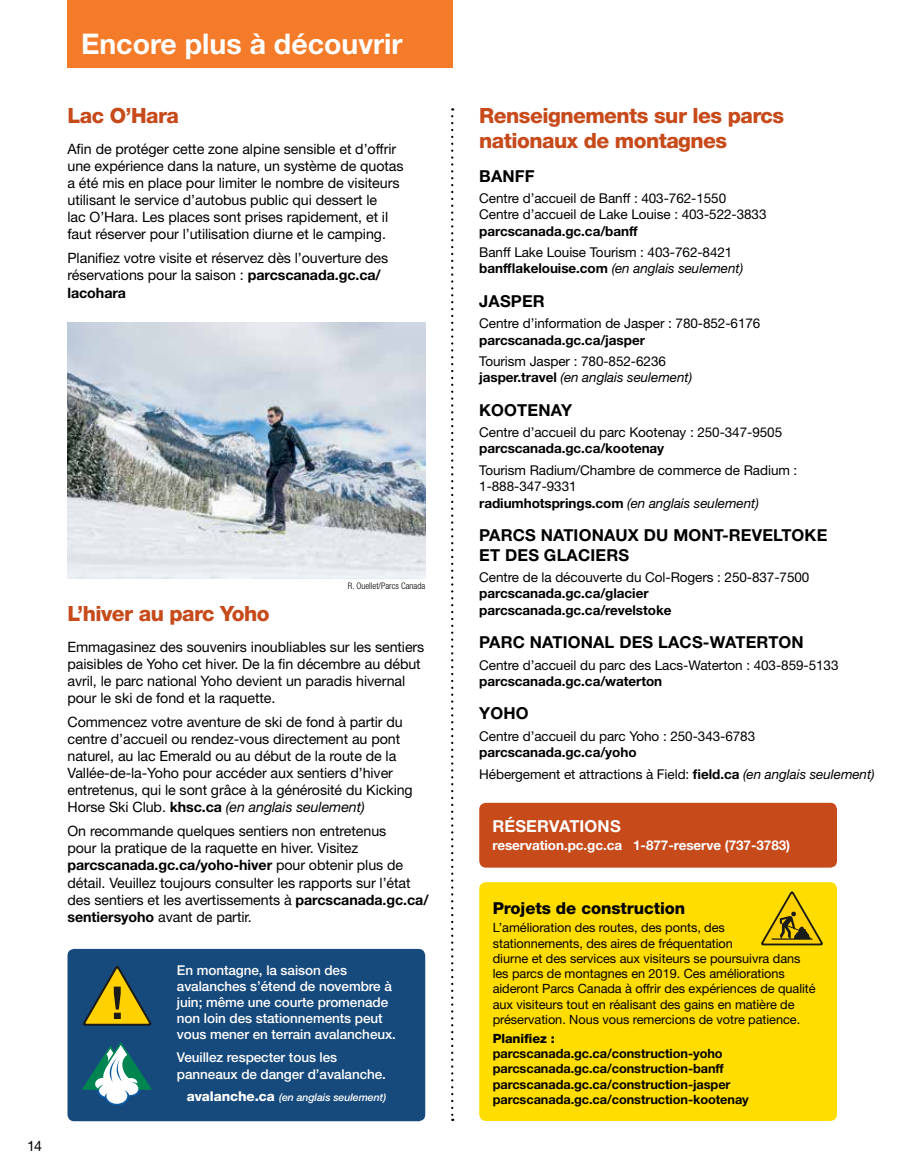
<style>
.page{position:relative;width:918px;height:1175px;background:#fff}
.page>*{position:absolute;margin:0;border:0;box-sizing:border-box;transform-origin:0 0}
.t1{font:700 28.5px "Helvetica Neue LT Std";color:#fff}
.t2{font:800 21px/25.2px "Helvetica Neue LT Std";letter-spacing:-.025em;color:#c74a1b}
.t3{font:700 16.5px/19.8px "Helvetica Neue LT Std";letter-spacing:.01em;color:#000}
.t4{font:800 16.5px "Helvetica Neue LT Std";letter-spacing:-.005em;color:#000}
.t5{font:700 16.5px "Helvetica Neue LT Std";letter-spacing:.01em;color:#fff}
.t6{font:14.25px/17.1px "Helvetica Neue LT Std";letter-spacing:-.005em;color:#000}
.t7{font:13.5px/16.2px "Helvetica Neue LT Std";letter-spacing:-.005em;color:#000}
.t8{font:500 13.5px/16.2px "Helvetica Neue LT Std";letter-spacing:-.005em;color:#fff}
.t9{font:700 13.5px/16.2px "Helvetica Neue LT Std";letter-spacing:-.005em;color:#000}
.t10{font:700 13.5px "Helvetica Neue LT Std";letter-spacing:-.005em;color:#fff}
.t11{font:12.75px/15.3px "Helvetica Neue LT Std";letter-spacing:-.005em;color:#000}
.t12{font:700 12.75px/15.3px "Helvetica Neue LT Std";letter-spacing:-.005em;color:#000}
.t13{font:800 12.75px "Helvetica Neue LT Std";letter-spacing:-.005em;color:#000}
.t14{font:italic 500 10.5px "Helvetica Neue LT Std";letter-spacing:-.005em;color:#fff}
.t15{font:300 condensed 9px "Helvetica Neue LT Std";color:#000}
.s1{font-weight:700}
.s2{font-style:italic}
.s3{font-weight:800;font-style:normal;font-size:13.5px}
</style>
<div class="page">
<div style="left:68px;top:0;width:385px;height:68px;background:#f47b29"></div>
<svg style="left:451px;top:108px;width:2px;height:1013px"></svg>
<img style="left:68px;top:322px;width:357px;height:256px">
<div style="left:479px;top:882px;width:358px;height:238px;background:#fd0;border-radius:7px"></div>
<div style="left:479px;top:802px;width:358px;height:65px;background:#c74a1b;border-radius:7px"></div>
<svg style="left:761px;top:891px;width:62px;height:54px"></svg>
<div style="left:68px;top:949px;width:357px;height:172px;background:#174a7c;border-radius:7px"></div>
<svg style="left:82px;top:1042px;width:70px;height:63px"></svg>
<svg style="left:83px;top:966px;width:68px;height:59px"></svg>
<h1 class="t1" style="left:81px;top:26px;width:323px">Encore plus à découvrir</h1>
<h2 class="t2" style="left:68px;top:103px;width:113px">Lac O’Hara</h2>
<p class="t6" style="left:68px;top:140px;width:338px">Afin de protéger cette zone alpine sensible et d’offrir une expérience dans la nature, un système de quotas a été mis en place pour limiter le nombre de visiteurs utilisant le service d’autobus public qui dessert le<br>lac O’Hara. Les places sont prises rapidement, et il faut réserver pour l’utilisation diurne et le camping.</p>
<p class="t6" style="left:68px;top:249px;width:322px">Planifiez votre visite et réservez dès l’ouverture des réservations pour la saison : <span class="s1">parcscanada.gc.ca/ lacohara</span></p>
<p class="t6" style="left:27px;top:1137px;width:16px">14</p>
<p class="t15" style="left:348px;top:580px;width:79px">R. Ouellet/Parcs Canada</p>
<h2 class="t2" style="left:68px;top:601px;width:204px">L’hiver au parc Yoho</h2>
<p class="t6" style="left:68px;top:638px;width:358px">Emmagasinez des souvenirs inoubliables sur les sentiers paisibles de Yoho cet hiver. De la fin décembre au début avril, le parc national Yoho devient un paradis hivernal pour le ski de fond et la raquette.</p>
<p class="t6" style="left:68px;top:713px;width:347px">Commencez votre aventure de ski de fond à partir du centre d’accueil ou rendez-vous directement au pont naturel, au lac Emerald ou au début de la route de la Vallée-de-la-Yoho pour accéder aux sentiers d’hiver entretenus, qui le sont grâce à la générosité du Kicking Horse Ski Club. <span class="s1">khsc.ca</span> <span class="s2">(en anglais seulement)</span></p>
<p class="t6" style="left:68px;top:822px;width:363px">On recommande quelques sentiers non entretenus<br>pour la pratique de la raquette en hiver. Visitez <span class="s1">parcscanada.gc.ca/yoho-hiver</span> pour obtenir plus de détail. Veuillez toujours consulter les rapports sur l’état des sentiers et les avertissements à <span class="s1">parcscanada.gc.ca/ sentiersyoho</span> avant de partir.</p>
<p class="t8" style="left:177px;top:961px;width:221px">En montagne, la saison des avalanches s’étend de novembre à juin; même une courte promenade non loin des stationnements peut vous mener en terrain avalancheux.</p>
<p class="t8" style="left:177px;top:1049px;width:211px">Veuillez respecter tous les panneaux de danger d’avalanche.</p>
<p class="t14" style="left:187px;top:1091px;width:201px"><span class="s3">avalanche.ca</span> (en anglais seulement)</p>
<h2 class="t2" style="left:479px;top:103px;width:306px">Renseignements sur les parcs nationaux de montagnes</h2>
<p class="t3" style="left:479px;top:165px;width:57px">BANFF</p>
<p class="t7" style="left:479px;top:190px;width:289px">Centre d’accueil de Banff : 403-762-1550<br>Centre d’accueil de Lake Louise : 403-522-3833</p>
<p class="t9" style="left:479px;top:222px;width:160px">parcscanada.gc.ca/banff</p>
<p class="t7" style="left:479px;top:244px;width:266px">Banff Lake Louise Tourism : 403-762-8421 <span class="s1">banfflakelouise.com</span> <span class="s2">(en anglais seulement)</span></p>
<p class="t3" style="left:479px;top:290px;width:67px">JASPER</p>
<p class="t7" style="left:479px;top:315px;width:283px">Centre d’information de Jasper : 780-852-6176</p>
<p class="t9" style="left:479px;top:331px;width:167px">parcscanada.gc.ca/jasper</p>
<p class="t7" style="left:479px;top:353px;width:214px">Tourism Jasper : 780-852-6236 <span class="s1">jasper.travel</span> <span class="s2">(en anglais seulement)</span></p>
<p class="t3" style="left:479px;top:399px;width:94px">KOOTENAY</p>
<p class="t7" style="left:479px;top:424px;width:304px">Centre d’accueil du parc Kootenay : 250-347-9505</p>
<p class="t9" style="left:479px;top:440px;width:187px">parcscanada.gc.ca/kootenay</p>
<p class="t7" style="left:479px;top:462px;width:320px">Tourism Radium/Chambre de commerce de Radium :<br>1-888-347-9331<br><span class="s1">radiumhotsprings.com</span> <span class="s2">(en anglais seulement)</span></p>
<p class="t3" style="left:479px;top:524px;width:350px">PARCS NATIONAUX DU MONT-REVELTOKE<br>ET DES GLACIERS</p>
<p class="t7" style="left:479px;top:569px;width:332px">Centre de la découverte du Col-Rogers : 250-837-7500</p>
<p class="t9" style="left:479px;top:585px;width:194px">parcscanada.gc.ca/glacier parcscanada.gc.ca/revelstoke</p>
<p class="t3" style="left:479px;top:632px;width:326px">PARC NATIONAL DES LACS-WATERTON</p>
<p class="t7" style="left:479px;top:656px;width:361px">Centre d’accueil du parc des Lacs-Waterton : 403-859-5133</p>
<p class="t9" style="left:479px;top:672px;width:185px">parcscanada.gc.ca/waterton</p>
<p class="t3" style="left:479px;top:703px;width:51px">YOHO</p>
<p class="t7" style="left:479px;top:727px;width:277px">Centre d’accueil du parc Yoho : 250-343-6783</p>
<p class="t7" style="left:479px;top:741px;width:397px;line-height:21.6px"><span class="s1">parcscanada.gc.ca/yoho<br></span>Hébergement et attractions à Field: <span class="s1">field.ca</span> <span class="s2">(en anglais seulement)</span></p>
<p class="t5" style="left:492px;top:815px;width:130px">RÉSERVATIONS</p>
<p class="t10" style="left:492px;top:837px;width:299px">reservation.pc.gc.ca 1-877-reserve (737-3783)</p>
<p class="t4" style="left:493px;top:898px;width:194px">Projets de construction</p>
<p class="t11" style="left:493px;top:919px;width:325px">L’amélioration des routes, des ponts, des stationnements, des aires de fréquentation<br>diurne et des services aux visiteurs se poursuivra dans les parcs de montagnes en 2019. Ces améliorations aideront Parcs Canada à offrir des expériences de qualité aux visiteurs tout en réalisant des gains en matière de préservation. Nous vous remercions de votre patience.</p>
<p class="t13" style="left:493px;top:1030px;width:64px">Planifiez :</p>
<p class="t12" style="left:493px;top:1045px;width:258px">parcscanada.gc.ca/construction-yoho parcscanada.gc.ca/construction-banff parcscanada.gc.ca/construction-jasper parcscanada.gc.ca/construction-kootenay</p>
</div>
